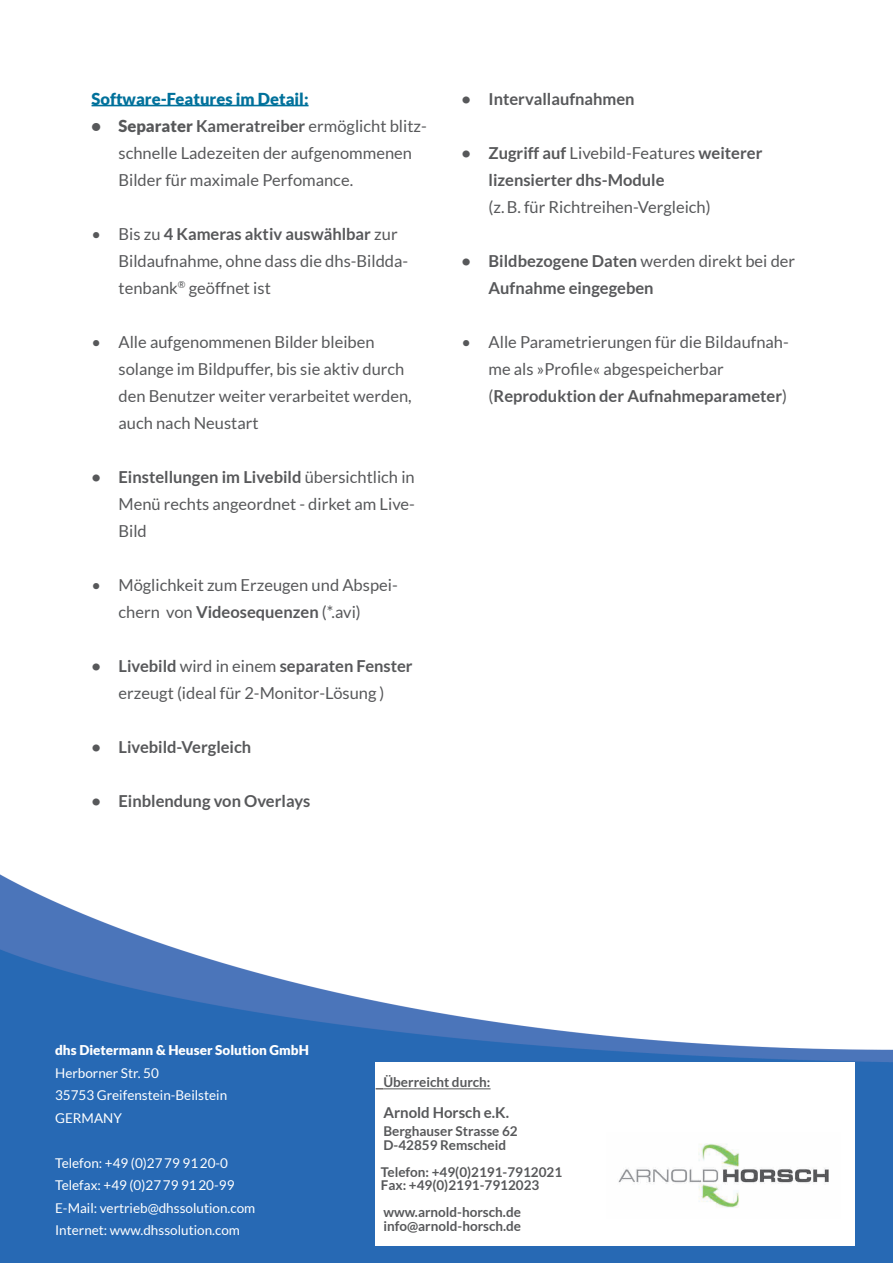
<style>
.page{position:relative;width:893px;height:1263px;background:#fff}
.page>*{position:absolute;margin:0;border:0;box-sizing:border-box;transform-origin:0 0}
.t1{font:16.5px/27px "Lato";color:#57585a}
.t2{font:700 16.5px/27px "Lato";color:#57585a}
.t3{font:900 16.5px "Lato";color:#00719b}
.t4{font:700 15px "Lato";color:#57585a}
.t5{font:13.5px/22.5px "Lato";color:#fff}
.t6{font:700 13.5px/13.5px "Lato";color:#57585a}
.t7{font:900 13.5px "Lato";color:#fff}
.s1{font-weight:900}
.s2{font-weight:700}
.s3{font-weight:400}
</style>
<div class="page">
<img style="left:0;top:104px;width:893px;height:1159px">
<div style="left:376px;top:1062px;width:479px;height:184px;background:#fff"></div>
<hr style="left:383px;top:1088px;width:108px;height:1px;background:#57585a">
<img style="left:618px;top:1143px;width:211px;height:65px">
<hr style="left:92px;top:105px;width:217px;height:1px;background:#00719b">
<p class="t3" style="left:92px;top:89px;width:219px">Software-Features im Detail:</p>
<p class="t1" style="left:119px;top:112px;width:310px;text-indent:-27px"><span class="s1">• Separater</span> <span class="s2">Kameratreiber</span> ermöglicht blitz&shy;schnelle Ladezeiten der aufgenommenen<br>Bilder für maximale Perfomance.</p>
<p class="t1" style="left:119px;top:220px;width:291px;text-indent:-27px">• Bis zu <span class="s2">4 Kameras aktiv auswählbar</span> zur<br>Bildaufnahme, ohne dass die dhs-Bildda&shy;tenbank<sup>®</sup> geöffnet ist</p>
<p class="t1" style="left:119px;top:328px;width:295px;text-indent:-27px">• Alle aufgenommenen Bilder bleiben solange im Bildpuffer, bis sie aktiv durch den Benutzer weiter verarbeitet werden, auch nach Neustart</p>
<p class="t1" style="left:119px;top:463px;width:298px;text-align:justify;text-indent:-27px"><span class="s2">• Einstellungen im Livebild</span> übersichtlich in Menü rechts angeordnet - dirket am Live-Bild</p>
<p class="t1" style="left:92px;top:571px;width:308px;text-align:center">• Möglichkeit zum Erzeugen und Abspei&shy;chern von <span class="s2">Videosequenzen</span> (*.avi)</p>
<p class="t1" style="left:92px;top:652px;width:323px;text-align:center"><span class="s2">• Livebild</span> wird in einem <span class="s2">separaten Fenster </span>erzeugt (ideal für 2-Monitor-Lösung )</p>
<p class="t2" style="left:92px;top:733px;width:161px">• Livebild-Vergleich</p>
<p class="t2" style="left:92px;top:787px;width:220px">• Einblendung von Overlays</p>
<p class="t2" style="left:462px;top:85px;width:175px">• Intervallaufnahmen</p>
<p class="t2" style="left:489px;top:139px;width:275px;text-indent:-27px">• Zugriff auf <span class="s3">Livebild-Features</span> weiterer lizensierter dhs-Module</p>
<p class="t1" style="left:489px;top:193px;width:224px">(z.B. für Richtreihen-Vergleich)</p>
<p class="t2" style="left:489px;top:247px;width:308px;text-indent:-27px">• Bildbezogene Daten <span class="s3">werden direkt bei der<br></span>Aufnahme eingegeben</p>
<p class="t1" style="left:489px;top:328px;width:302px;text-indent:-27px">• Alle Parametrierungen für die Bildaufnah&shy;me als »Profile« abgespeicherbar (<span class="s2">Reproduktion der Aufnahmeparameter</span>)</p>
<p class="t7" style="left:55px;top:1042px;width:255px">dhs Dietermann &amp; Heuser Solution GmbH</p>
<p class="t5" style="left:55px;top:1061px;width:174px">Herborner Str. 50<br>35753 Greifenstein-Beilstein<br>GERMANY</p>
<p class="t5" style="left:55px;top:1151px;width:202px">Telefon: +49 (0)2779 9120-0<br>Telefax: +49 (0)2779 9120-99<br>E-Mail: vertrieb@dhssolution.com<br>Internet: www.dhssolution.com</p>
<p class="t6" style="left:383px;top:1075px;width:109px">Überreicht durch:</p>
<p class="t4" style="left:383px;top:1104px;width:127px">Arnold Horsch e.K.</p>
<p class="t6" style="left:383px;top:1124px;width:136px">Berghauser Strasse 62<br>D-42859 Remscheid</p>
<p class="t6" style="left:381px;top:1165px;width:183px">Telefon: +49(0)2191-7912021<br>Fax: +49(0)2191-7912023</p>
<p class="t6" style="left:383px;top:1205px;width:139px">www.arnold-horsch.de info@arnold-horsch.de</p>
</div>
